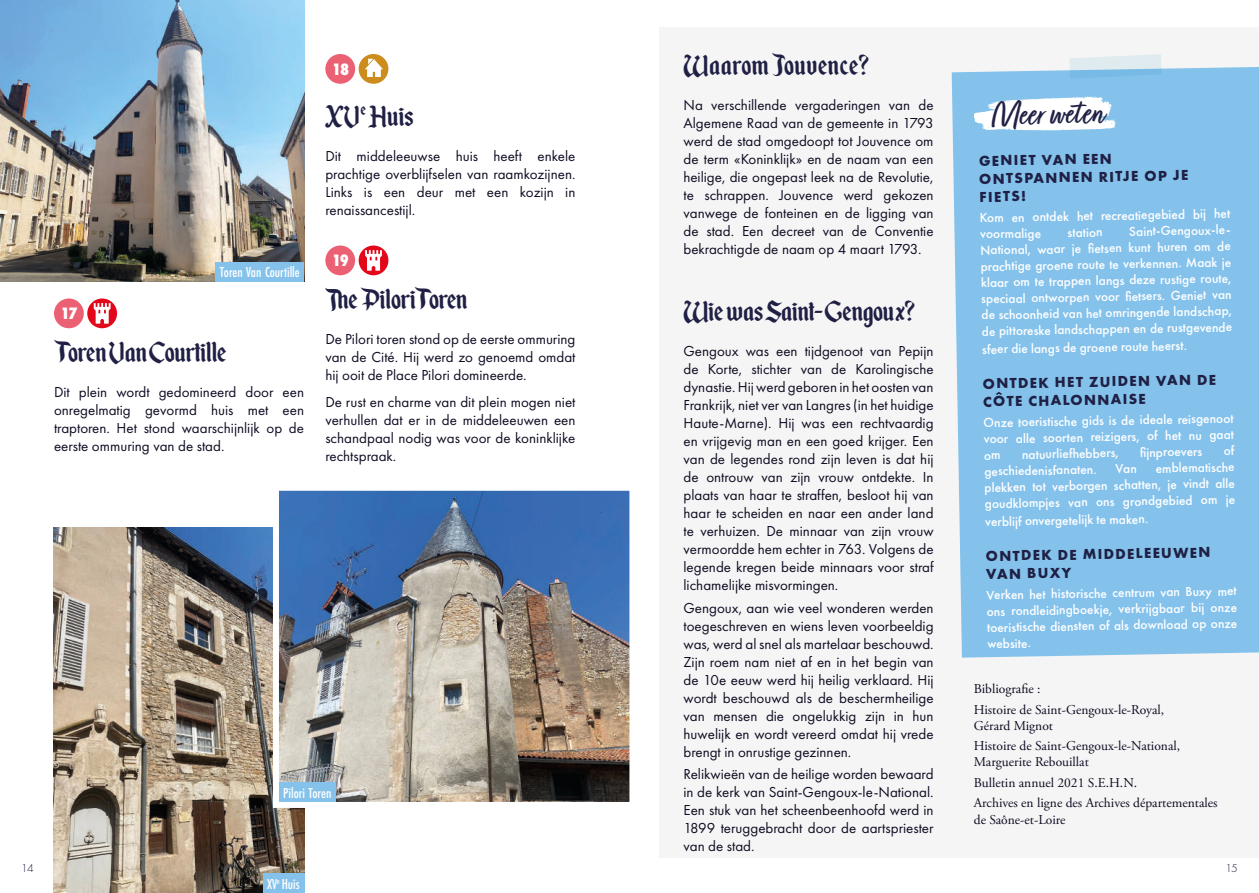
<style>
.page{position:relative;width:1259px;height:893px;background:#fff}
.page>*{position:absolute;margin:0;border:0;box-sizing:border-box;transform-origin:0 0}
.t1{font:37.5px "Turbinado Pro";color:#1f2044}
.t2{font:34.5px "Enchanted Land";letter-spacing:-.01em;color:#1f2044}
.t3{font:34.5px "Enchanted Land";letter-spacing:.01em;color:#1f2044}
.t4{font:800 condensed 15.15px "Futura";color:#fff}
.t5{font:15px/18px "Futura PT";color:#0f0b22;text-align:justify}
.t6{font:700 15px/18px "Futura PT";color:#1f2044}
.t7{font:500 15px "Futura PT Cond";color:#fff}
.t8{font:500 13.5px/16.2px "Futura PT";color:#fff;text-align:justify}
.t9{font:13.5px/20.4px "Adobe Garamond Pro";color:#0f0b22}
.t10{font:300 12px "Futura PT";color:#1f2044}
</style>
<div class="page">
<div style="left:659px;top:27px;width:600px;height:830px;background:#f6f5f5"></div>
<div style="left:54px;top:298px;width:30px;height:30px;background:#ec6074;border-radius:50%"></div>
<div style="left:87px;top:298px;width:30px;height:30px;background:#e20719;border-radius:50%"></div>
<svg style="left:94px;top:303px;width:17px;height:21px"></svg>
<div style="left:325px;top:54px;width:30px;height:30px;background:#ec6074;border-radius:50%"></div>
<div style="left:359px;top:54px;width:29px;height:30px;background:#cc8d1d;border-radius:50%"></div>
<svg style="left:365px;top:59px;width:18px;height:18px"></svg>
<div style="left:325px;top:246px;width:30px;height:29px;background:#ec6074;border-radius:50%"></div>
<div style="left:359px;top:246px;width:29px;height:29px;background:#e20719;border-radius:50%"></div>
<svg style="left:365px;top:250px;width:17px;height:21px"></svg>
<img style="left:54px;top:527px;width:250px;height:366px">
<div style="left:263px;top:873px;width:41px;height:20px;background:#84c2ec"></div>
<img style="left:0;top:0;width:304px;height:281px">
<div style="left:216px;top:262px;width:88px;height:19px;background:#84c2ec"></div>
<img style="left:270px;top:490px;width:360px;height:321px">
<div style="left:279px;top:782px;width:57px;height:20px;background:#84c2ec"></div>
<div style="left:951px;top:67px;width:308px;height:591px;background:#84c2ec"></div>
<svg style="left:1069px;top:54px;width:93px;height:25px;background:#bbdaec"></svg>
<svg style="left:973px;top:96px;width:142px;height:35px"></svg>
<svg style="left:1224px;top:445px;width:10px;height:10px"></svg>
<svg style="left:1115px;top:464px;width:21px;height:10px"></svg>
<p class="t7" style="left:220px;top:263px;width:81px">Toren Van Courtille</p>
<p class="t4" style="left:60px;top:303px;width:19px">17</p>
<h2 class="t2" style="left:54px;top:332px;width:174px">Toren Van Courtille</h2>
<p class="t5" style="left:54px;top:383px;width:252px">Dit plein wordt gedomineerd door een onregelmatig gevormd huis met een traptoren. Het stond waarschijnlijk op de eerste ommuring van de stad.</p>
<p class="t4" style="left:332px;top:59px;width:19px">18</p>
<h2 class="t2" style="left:325px;top:96px;width:90px">XV<sup>e</sup> Huis</h2>
<p class="t5" style="left:325px;top:147px;width:252px">Dit middeleeuwse huis heeft enkele prachtige overblijfselen van raamkozijnen.<br>Links is een deur met een kozijn in renaissancestijl.</p>
<p class="t4" style="left:332px;top:250px;width:19px">19</p>
<h2 class="t2" style="left:325px;top:279px;width:144px">The Pilori Toren</h2>
<p class="t5" style="left:325px;top:330px;width:252px">De Pilori toren stond op de eerste ommuring van de Cité. Hij werd zo genoemd omdat hij ooit de Place Pilori domineerde.</p>
<p class="t5" style="left:325px;top:392px;width:252px">De rust en charme van dit plein mogen niet verhullen dat er in de middeleeuwen een schandpaal nodig was voor de koninklijke rechtspraak.</p>
<p class="t7" style="left:283px;top:784px;width:50px">Pilori Toren</p>
<h2 class="t3" style="left:683px;top:45px;width:187px">Waarom Jouvence?</h2>
<p class="t5" style="left:683px;top:95px;width:252px">Na verschillende vergaderingen van de Algemene Raad van de gemeente in 1793 werd de stad omgedoopt tot Jouvence om de term «Koninklijk» en de naam van een heilige, die ongepast leek na de Revolutie, te schrappen. Jouvence werd gekozen vanwege de fonteinen en de ligging van de stad. Een decreet van de Conventie bekrachtigde de naam op 4 maart 1793.</p>
<h2 class="t2" style="left:683px;top:292px;width:233px">Wie was Saint-Gengoux?</h2>
<p class="t5" style="left:683px;top:342px;width:252px">Gengoux was een tijdgenoot van Pepijn de Korte, stichter van de Karolingische dynastie. Hij werd geboren in het oosten van Frankrijk, niet ver van Langres (in het huidige Haute-Marne). Hij was een rechtvaardig en vrijgevig man en een goed krijger. Een van de legendes rond zijn leven is dat hij de ontrouw van zijn vrouw ontdekte. In plaats van haar te straffen, besloot hij van haar te scheiden en naar een ander land te verhuizen. De minnaar van zijn vrouw vermoordde hem echter in 763. Volgens de legende kregen beide minnaars voor straf lichamelijke misvormingen.</p>
<p class="t5" style="left:683px;top:598px;width:252px">Gengoux, aan wie veel wonderen werden toegeschreven en wiens leven voorbeeldig was, werd al snel als martelaar beschouwd.<br>Zijn roem nam niet af en in het begin van de 10e eeuw werd hij heilig verklaard. Hij wordt beschouwd als de beschermheilige van mensen die ongelukkig zijn in hun huwelijk en wordt vereerd omdat hij vrede brengt in onrustige gezinnen.</p>
<p class="t5" style="left:683px;top:765px;width:252px">Relikwieën van de heilige worden bewaard in de kerk van Saint-Gengoux-le-National.<br>Een stuk van het scheenbeenhoofd werd in 1899 teruggebracht door de aartspriester van de stad.</p>
<h1 class="t1" style="left:990px;top:94px;width:115px;rotate:-1deg">Meer weten</h1>
<p class="t6" style="left:978px;top:151px;width:211px;rotate:-1deg">GENIET VAN EEN<br>ONTSPANNEN RITJE OP JE<br>FIETS!</p>
<p class="t8" style="left:979px;top:210px;width:252px;rotate:-1deg">Kom en ontdek het recreatiegebied bij het voormalige</p>
<p class="t8" style="left:980px;top:226px;width:254px;text-align:left;text-indent:149px;rotate:-1deg">Saint-Gengoux-le-National, waar je fi etsen kunt huren om de prachtige groene route te verkennen. Maak je klaar om te trappen langs deze rustige route, speciaal ontworpen voor fi etsers. Geniet van de schoonheid van het omringende landschap, de pittoreske landschappen en de rustgevende</p>
<p class="t8" style="left:982px;top:341px;width:206px;rotate:-1deg">sfeer die langs de groene route heerst.</p>
<p class="t6" style="left:982px;top:374px;width:235px;rotate:-1deg">ONTDEK HET ZUIDEN VAN DE<br>CÔTE CHALONNAISE</p>
<p class="t8" style="left:983px;top:414px;width:252px;rotate:-1deg">Onze toeristische gids is de ideale reisgenoot voor alle soorten reizigers, of het nu gaat om</p>
<p class="t8" style="left:1067px;top:224px;width:37px;rotate:-1deg">station</p>
<p class="t8" style="left:1021px;top:446px;width:98px;rotate:-1deg">natuurliefhebbers,</p>
<p class="t8" style="left:1139px;top:444px;width:64px;rotate:-1deg">fi jnproevers</p>
<p class="t8" style="left:984px;top:463px;width:114px;rotate:-1deg">geschiedenisfanaten.</p>
<p class="t8" style="left:984px;top:463px;width:252px;text-indent:171px;rotate:-1deg">emblematische plekken tot verborgen schatten, je vindt alle goudklompjes van ons grondgebied om je</p>
<p class="t8" style="left:985px;top:513px;width:165px;rotate:-1deg">verblijf onvergetelijk te maken.</p>
<p class="t6" style="left:985px;top:547px;width:226px;rotate:-1deg">ONTDEK DE MIDDELEEUWEN<br>VAN BUXY</p>
<p class="t8" style="left:986px;top:587px;width:252px;rotate:-1deg">Verken het historische centrum van Buxy met ons rondleidingboekje, verkrijgbaar bij onze toeristische diensten of als download op onze website.</p>
<p class="t9" style="left:974px;top:679px;width:192px">Bibliografie :<br>Histoire de Saint-Gengoux-le-Royal,</p>
<p class="t9" style="left:974px;top:716px;width:208px">Gérard Mignot<br>Histoire de Saint-Gengoux-le-National,</p>
<p class="t9" style="left:974px;top:752px;width:245px">Marguerite Rebouillat<br>Bulletin annuel 2021 S.E.H.N.<br>Archives en ligne des Archives départementales</p>
<p class="t9" style="left:974px;top:809px;width:93px">de Saône-et-Loire</p>
<p class="t10" style="left:21px;top:861px;width:14px">14</p>
<p class="t10" style="left:1225px;top:861px;width:14px">15</p>
<p class="t7" style="left:267px;top:875px;width:34px">XV<sup>e</sup> Huis</p>
</div>
